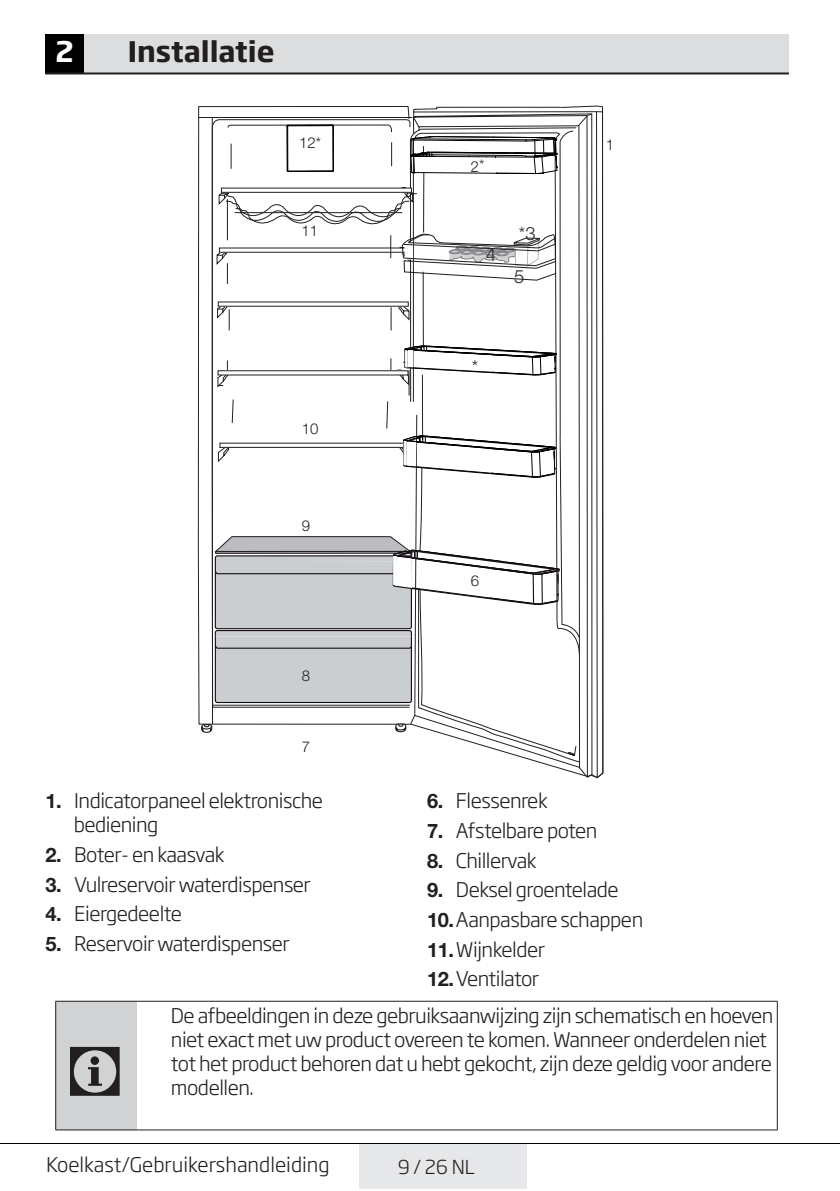
<style>
.page{position:relative;width:840px;height:1191px;background:#fff}
.page>*{position:absolute;margin:0;border:0;box-sizing:border-box;transform-origin:0 0}
.semboller{font:72px "ZIWARNUN";color:#231f20}
.Unite_Baslik__14pt-B{font:700 28px "Soho Gothic Pro";color:#231f20}
.Unite_Baslik__14pt-B-2{font:700 28px "Soho Gothic Pro";color:#fff}
.numaralı_girinti{font:300 20px/24px "Soho Gothic Pro";letter-spacing:-.025em;color:#231f20}
.Girintili_Yazi__10pt{font:300 20px/24px "Soho Gothic Pro";letter-spacing:-.025em;color:#231f20}
.Girintili_Yazi__10pt-2{font:300 20px "Soho Gothic Pro";color:#231f20}
.t1{font:300 19px "Soho Gothic Pro";color:#231f20}
.t2{font:300 18.4px "Helvetica Neue LT Pro";color:#231f20}
.t3{font:300 18px "Helvetica Neue LT Pro";color:#231f20}
.t4{font:300 15px "Helvetica Neue LT Pro";color:#231f20}
.s1{font-family:"Helvetica Neue LT Pro";font-weight:700}
</style>
<div class="page">
<div style="left:358px;top:1143px;width:168px;height:45px;background:#e6e7e9"></div>
<hr style="left:0;top:1143px;width:839px;height:1px;background:#000">
<div style="left:45px;top:34px;width:40px;height:40px;background:#000"></div>
<div style="left:85px;top:34px;width:703px;height:40px;background:#dcdddf"></div>
<hr style="left:45px;top:72px;width:743px;height:2px;background:#231f20">
<div style="left:56px;top:1001px;width:81px;height:129px;background:#d1d2d4"></div>
<hr style="left:55px;top:1001px;width:82px;height:1px;background:#231f20">
<hr style="left:55px;top:1001px;width:1px;height:128px;background:#231f20">
<hr style="left:137px;top:1001px;width:640px;height:1px;background:#231f20">
<hr style="left:776px;top:1001px;width:1px;height:128px;background:#231f20">
<hr style="left:55px;top:1129px;width:82px;height:1px;background:#231f20">
<hr style="left:137px;top:1129px;width:640px;height:1px;background:#231f20">
<svg style="left:200px;top:106px;width:403px;height:673px"></svg>
<p class="Unite_Baslik__14pt-B-2" style="left:56px;top:30px;width:20px">2</p>
<p class="Unite_Baslik__14pt-B" style="left:128px;top:30px;width:148px">Installatie</p>
<p class="t4" style="left:299px;top:134px;width:23px">12*</p>
<p class="t4" style="left:301px;top:222px;width:18px">11</p>
<p class="t4" style="left:302px;top:420px;width:18px">10</p>
<p class="t4" style="left:302px;top:516px;width:10px">9</p>
<p class="t4" style="left:302px;top:666px;width:10px">8</p>
<p class="t4" style="left:302px;top:737px;width:10px">7</p>
<p class="numaralı_girinti" style="left:74px;top:787px;width:251px;text-indent:-28px"><span class="s1">1.</span> Indicatorpaneel elektronische bediening</p>
<p class="numaralı_girinti" style="left:45px;top:841px;width:181px"><span class="s1">2.</span> Boter- en kaasvak</p>
<p class="numaralı_girinti" style="left:45px;top:871px;width:267px"><span class="s1">3.</span> Vulreservoir waterdispenser</p>
<p class="numaralı_girinti" style="left:45px;top:900px;width:138px"><span class="s1">4.</span> Eiergedeelte</p>
<p class="numaralı_girinti" style="left:45px;top:930px;width:246px"><span class="s1">5.</span> Reservoir waterdispenser</p>
<p class="t3" style="left:471px;top:356px;width:8px">*</p>
<p class="t2" style="left:518px;top:222px;width:18px">*3</p>
<p class="t2" style="left:513px;top:265px;width:12px">5</p>
<p class="t4" style="left:605px;top:136px;width:10px">1</p>
<p class="t4" style="left:470px;top:571px;width:10px">6</p>
<p class="numaralı_girinti" style="left:427px;top:787px;width:122px"><span class="s1">6.</span> Flessenrek</p>
<p class="numaralı_girinti" style="left:427px;top:817px;width:172px"><span class="s1">7.</span> Afstelbare poten</p>
<p class="numaralı_girinti" style="left:427px;top:847px;width:111px"><span class="s1">8.</span> Chillervak</p>
<p class="numaralı_girinti" style="left:427px;top:876px;width:193px"><span class="s1">9.</span> Deksel groentelade</p>
<p class="numaralı_girinti" style="left:427px;top:906px;width:217px"><span class="s1">10.</span> Aanpasbare schappen</p>
<p class="numaralı_girinti" style="left:427px;top:936px;width:119px"><span class="s1">11.</span> Wijnkelder</p>
<p class="numaralı_girinti" style="left:427px;top:965px;width:113px"><span class="s1">12.</span> Ventilator</p>
<p class="semboller" style="left:66px;top:1033px;width:63px">C</p>
<p class="Girintili_Yazi__10pt" style="left:171px;top:1002px;width:603px">De afbeeldingen in deze gebruiksaanwijzing zijn schematisch en hoeven niet exact met uw product overeen te komen. Wanneer onderdelen niet tot het product behoren dat u hebt gekocht, zijn deze geldig voor andere modellen.</p>
<p class="Girintili_Yazi__10pt-2" style="left:46px;top:1148px;width:285px">Koelkast/Gebruikershandleiding</p>
<p class="t1" style="left:397px;top:1152px;width:79px">9 / 26 NL</p>
</div>
